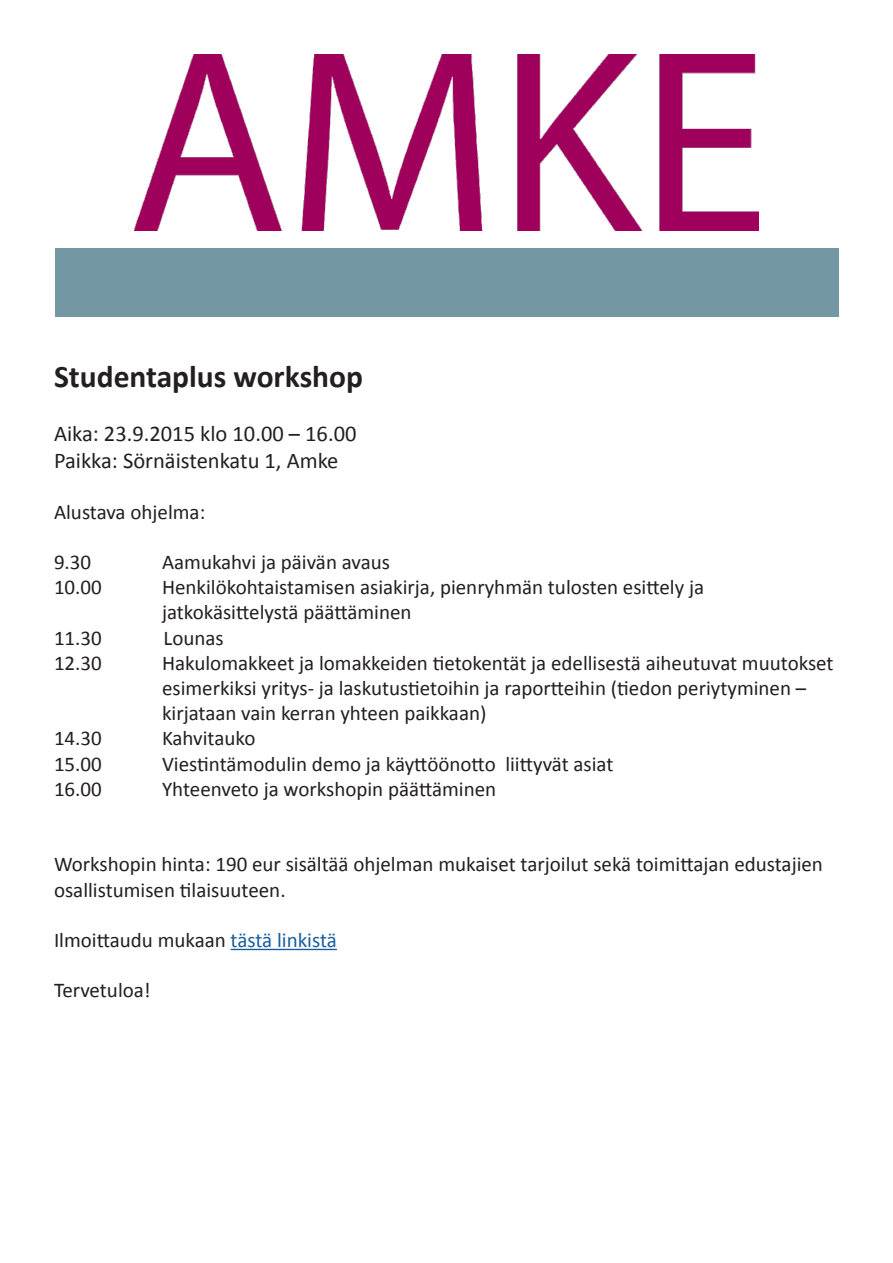
<style>
.page{position:relative;width:893px;height:1263px;background:#fff}
.page>*{position:absolute;margin:0;border:0;box-sizing:border-box;transform-origin:0 0}
.t1{font:700 31.5px "Calibri";color:#231f20}
.t2{font:22.5px "Calibri";color:#231f20}
.t3{font:21px/25.2px "Calibri";color:#231f20}
.s1{color:#175d9e}
</style>
<div class="page">
<hr style="left:231px;top:949px;width:106px;height:1px;background:#175d9e">
<img style="left:135px;top:54px;width:623px;height:176px">
<div style="left:56px;top:249px;width:783px;height:68px;background:#7398a4"></div>
<p class="t1" style="left:54px;top:354px;width:311px">Studentaplus workshop</p>
<p class="t2" style="left:54px;top:418px;width:304px">Aika: 23.9.2015 klo 10.00 – 16.00</p>
<p class="t2" style="left:54px;top:445px;width:286px">Paikka: Sörnäistenkatu 1, Amke</p>
<p class="t3" style="left:54px;top:498px;width:153px">Alustava ohjelma:</p>
<p class="t3" style="left:54px;top:549px;width:39px">9.30</p>
<p class="t3" style="left:162px;top:549px;width:229px">Aamukahvi ja päivän avaus</p>
<p class="t3" style="left:54px;top:574px;width:49px">10.00</p>
<p class="t3" style="left:162px;top:574px;width:544px">Henkilökohtaistamisen asiakirja, pienryhmän tulosten esittely ja</p>
<p class="t3" style="left:162px;top:599px;width:251px">jatkokäsittelystä päättäminen</p>
<p class="t3" style="left:54px;top:624px;width:49px">11.30</p>
<p class="t3" style="left:164px;top:624px;width:62px">Lounas</p>
<p class="t3" style="left:54px;top:650px;width:49px">12.30</p>
<p class="t3" style="left:162px;top:650px;width:673px">Hakulomakkeet ja lomakkeiden tietokentät ja edellisestä aiheutuvat muutokset esimerkiksi yritys- ja laskutustietoihin ja raportteihin (tiedon periytyminen – kirjataan vain kerran yhteen paikkaan)</p>
<p class="t3" style="left:54px;top:725px;width:49px">14.30</p>
<p class="t3" style="left:162px;top:725px;width:95px">Kahvitauko</p>
<p class="t3" style="left:54px;top:750px;width:49px">15.00</p>
<p class="t3" style="left:162px;top:750px;width:453px">Viestintämodulin demo ja käyttöönotto liittyvät asiat</p>
<p class="t3" style="left:54px;top:776px;width:49px">16.00</p>
<p class="t3" style="left:162px;top:776px;width:336px">Yhteenveto ja workshopin päättäminen</p>
<p class="t3" style="left:54px;top:851px;width:770px">Workshopin hinta: 190 eur sisältää ohjelman mukaiset tarjoilut sekä toimittajan edustajien osallistumisen tilaisuuteen.</p>
<p class="t3" style="left:54px;top:927px;width:284px">Ilmoittaudu mukaan <span class="s1">tästä linkistä</span></p>
<p class="t3" style="left:54px;top:977px;width:98px">Tervetuloa!</p>
</div>
